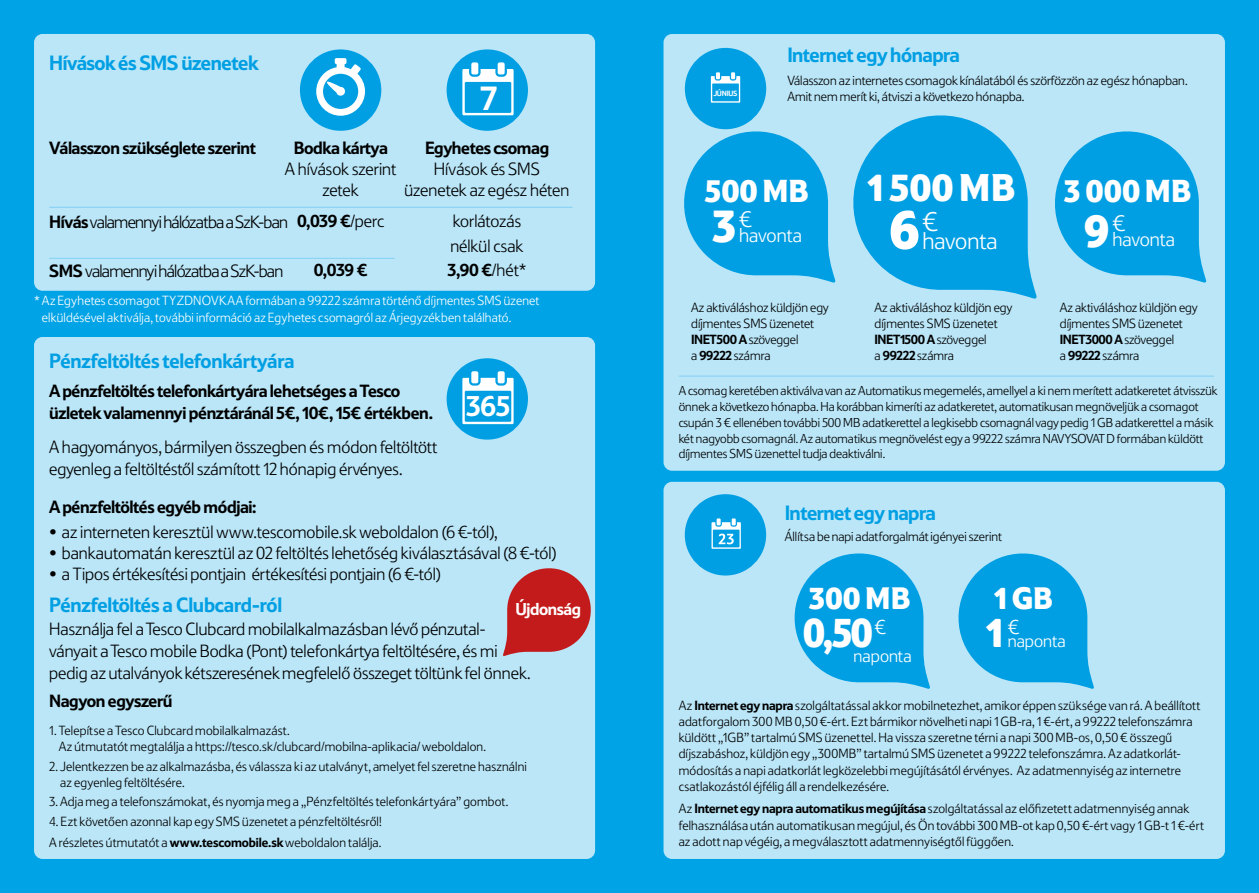
<style>
.page{position:relative;width:1259px;height:893px;background:#00a3e6}
.page>*{position:absolute;margin:0;border:0;box-sizing:border-box;transform-origin:0 0}
.t1{font:56.1px "Tesco Black OT2";color:#fff}
.t2{font:46.8px "Tesco Black OT2";color:#fff}
.t3{font:41.85px "Tesco Black OT2";color:#fff;scale:.95 1}
.t4{font:41.85px "Tesco Black OT2";color:#fff}
.t5{font:39.15px "Tesco Black OT2";color:#fff}
.t6{font:700 34.8px "Tesco Display";color:#fff}
.t7{font:32.25px "Tesco Black OT2";letter-spacing:-.01em;color:#fff}
.t8{font:31.5px "Tesco Black OT2";letter-spacing:-.02em;color:#fff}
.t9{font:700 29.55px "Tesco Display";color:#fff}
.t10{font:24.45px "Tesco Display";letter-spacing:-.01em;color:#fff}
.t11{font:700 21px "Tesco Display";color:#009fe3}
.t12{font:20.25px "Tesco Display";letter-spacing:-.01em;color:#fff}
.t13{font:18.15px "Tesco Display";color:#fff}
.t14{font:18px/21.6px "Tesco Display";letter-spacing:-.005em;color:#000}
.t15{font:700 18px/21.6px "Tesco Display";color:#000}
.t16{font:18px "Tesco Display";letter-spacing:-.045em;color:#000}
.t17{font:700 17.55px "Tesco Display";color:#fff}
.t18{font:13.5px/16.2px "Tesco Display";letter-spacing:.01em;color:#000}
.t19{font:13.5px/16.2px "Tesco Display";letter-spacing:.01em;color:#fff}
.t20{font:13.2px/15.8px "Tesco Display";color:#000}
.t21{font:700 7.65px "Tesco Display";color:#fff}
.s1{font-weight:400}
.s2{font-weight:700}
</style>
<div class="page">
<div style="left:34px;top:337px;width:561px;height:522px;background:#bae6f8;border-radius:9px"></div>
<div style="left:446px;top:358px;width:82px;height:82px;background:#009fe3;border-radius:50%"></div>
<svg style="left:462px;top:371px;width:51px;height:53px"></svg>
<svg style="left:503px;top:568px;width:88px;height:88px"></svg>
<div style="left:663px;top:34px;width:562px;height:437px;background:#bae6f8;border-radius:9px"></div>
<div style="left:663px;top:482px;width:562px;height:377px;background:#bae6f8;border-radius:9px"></div>
<div style="left:685px;top:494px;width:81px;height:81px;background:#009fe3;border-radius:50%"></div>
<svg style="left:711px;top:518px;width:30px;height:31px"></svg>
<hr style="left:678px;top:376px;width:536px;height:1px;background:#83d0f5">
<svg style="left:684px;top:131px;width:151px;height:152px"></svg>
<svg style="left:958px;top:553px;width:136px;height:136px"></svg>
<svg style="left:1055px;top:131px;width:151px;height:152px"></svg>
<svg style="left:853px;top:115px;width:183px;height:184px"></svg>
<div style="left:685px;top:48px;width:81px;height:81px;background:#009fe3;border-radius:50%"></div>
<svg style="left:711px;top:72px;width:29px;height:31px"></svg>
<svg style="left:794px;top:553px;width:136px;height:136px"></svg>
<div style="left:34px;top:34px;width:561px;height:257px;background:#bae6f8;border-radius:9px"></div>
<div style="left:446px;top:49px;width:82px;height:82px;background:#009fe3;border-radius:50%"></div>
<svg style="left:462px;top:62px;width:51px;height:53px"></svg>
<div style="left:300px;top:49px;width:81px;height:82px;background:#009fe3;border-radius:50%"></div>
<svg style="left:316px;top:58px;width:49px;height:58px"></svg>
<hr style="left:49px;top:207px;width:523px;height:1px;background:#83d0f5">
<hr style="left:49px;top:258px;width:346px;height:1px;background:#83d0f5">
<h3 class="t11" style="left:49px;top:49px;width:210px">Hívások és SMS üzenetek</h3>
<h3 class="t15" style="left:49px;top:136px;width:208px">Válasszon szükséglete szerint</h3>
<h3 class="t15" style="left:294px;top:136px;width:95px">Bodka kártya</h3>
<h3 class="t14" style="left:285px;top:158px;width:113px;line-height:21px;text-align:center">A hívások szerint zetek</h3>
<h3 class="t15" style="left:297px;top:209px;width:89px">0,039 €<span class="s1">/perc</span></h3>
<h3 class="t15" style="left:314px;top:258px;width:55px">0,039 €</h3>
<h3 class="t16" style="left:49px;top:211px;width:240px"><span class="s2">Hívás</span> valamennyi hálózatba a SzK-ban</h3>
<h3 class="t16" style="left:49px;top:260px;width:236px"><span class="s2">SMS</span> valamennyi hálózatba a SzK-ban</h3>
<h3 class="t6" style="left:480px;top:75px;width:17px">7</h3>
<h3 class="t15" style="left:425px;top:137px;width:125px">Egyhetes csomag</h3>
<h3 class="t14" style="left:404px;top:158px;width:166px;line-height:21px;text-align:center">Hívások és SMS üzenetek az egész héten</h3>
<h3 class="t14" style="left:447px;top:208px;width:80px;line-height:24.5px">korlátozás nélkül csak<br><span class="s2">3,90 €</span>/hét*</h3>
<p class="t19" style="left:42px;top:292px;width:499px;text-indent:-8px">* Az Egyhetes csomagot TYZDNOVKAA formában a 99222 számra történő díjmentes SMS üzenet elküldésével aktiválja, további információ az Egyhetes csomagról az Árjegyzékben található.</p>
<h3 class="t11" style="left:49px;top:347px;width:246px">Pénzfeltöltés telefonkártyára</h3>
<h3 class="t15" style="left:49px;top:380px;width:385px">A pénzfeltöltés telefonkártyára lehetséges a Tesco üzletek valamennyi pénztáránál 5€, 10€, 15€ értékben.</h3>
<h3 class="t14" style="left:49px;top:436px;width:390px">A hagyományos, bármilyen összegben és módon feltöltött egyenleg a feltöltéstől számított 12 hónapig érvényes.</h3>
<h3 class="t15" style="left:49px;top:496px;width:208px">A pénzfeltöltés egyéb módjai:</h3>
<h3 class="t14" style="left:49px;top:521px;width:450px">• az interneten keresztül www.tescomobile.sk weboldalon (6 €-tól),</h3>
<h3 class="t14" style="left:49px;top:542px;width:509px">• bankautomatán keresztül az 02 feltöltés lehetőség kiválasztásával (8 €-tól)</h3>
<h3 class="t14" style="left:49px;top:563px;width:393px">• a Tipos értékesítési pontjain értékesítési pontjain (6 €-tól)</h3>
<h3 class="t9" style="left:466px;top:387px;width:45px">365</h3>
<h3 class="t11" style="left:49px;top:591px;width:234px">Pénzfeltöltés a Clubcard-ról</h3>
<p class="t17" style="left:515px;top:598px;width:67px">Újdonság</p>
<h3 class="t14" style="left:49px;top:618px;width:483px">Használja fel a Tesco Clubcard mobilalkalmazásban lévő pénzutal&shy;ványait a Tesco mobile Bodka (Pont) telefonkártya feltöltésére, és mi pedig az utalványok kétszeresének megfelelő összeget töltünk fel önnek.</h3>
<h3 class="t15" style="left:49px;top:690px;width:124px">Nagyon egyszerű</h3>
<p class="t18" style="left:59px;top:722px;width:429px;text-indent:-10px">1. Telepítse a Tesco Clubcard mobilalkalmazást.<br>Az útmutatót megtalálja a https://tesco.sk/clubcard/mobilna-aplikacia/ weboldalon.</p>
<p class="t18" style="left:60px;top:758px;width:468px;text-indent:-11px">2. Jelentkezzen be az alkalmazásba, és válassza ki az utalványt, amelyet fel szeretne használni az egyenleg feltöltésére.</p>
<p class="t18" style="left:49px;top:793px;width:461px">3. Adja meg a telefonszámokat, és nyomja meg a „Pénzfeltöltés telefonkártyára” gombot.</p>
<p class="t18" style="left:49px;top:810px;width:334px;line-height:21.1px">4. Ezt követően azonnal kap egy SMS üzenetet a pénzfeltöltésről!<br>A részletes útmutatót a <span class="s2">www.tescomobile.sk</span> weboldalon találja.</p>
<p class="t21" style="left:713px;top:88px;width:25px">JÚNIUS</p>
<h3 class="t11" style="left:787px;top:41px;width:173px">Internet egy hónapra</h3>
<p class="t18" style="left:787px;top:72px;width:402px">Válasszon az internetes csomagok kínálatából és szörfözzön az egész hónapban.<br>Amit nem merít ki, átviszi a következo hónapba.</p>
<h3 class="t7" style="left:705px;top:169px;width:106px">500 MB</h3>
<h2 class="t2" style="left:712px;top:195px;width:41px">3<sup>€</sup></h2>
<h3 class="t12" style="left:739px;top:223px;width:64px">havonta</h3>
<h3 class="t5" style="left:867px;top:161px;width:150px">1 500 MB</h3>
<h1 class="t1" style="left:889px;top:192px;width:51px">6<sup>€</sup></h1>
<h3 class="t10" style="left:922px;top:225px;width:77px">havonta</h3>
<h3 class="t7" style="left:1064px;top:169px;width:129px">3 000 MB</h3>
<h2 class="t2" style="left:1083px;top:199px;width:43px">9<sup>€</sup></h2>
<h3 class="t12" style="left:1112px;top:227px;width:64px">havonta</h3>
<p class="t18" style="left:691px;top:299px;width:139px">Az aktiváláshoz küldjön egy díjmentes SMS üzenetet<br><span class="s2">INET500 A</span> szöveggel<br>a <span class="s2">99222</span> számra</p>
<p class="t18" style="left:874px;top:299px;width:139px">Az aktiváláshoz küldjön egy díjmentes SMS üzenetet<br><span class="s2">INET1500 A</span> szöveggel<br>a <span class="s2">99222</span> számra</p>
<p class="t18" style="left:1060px;top:299px;width:139px">Az aktiváláshoz küldjön egy díjmentes SMS üzenetet<br><span class="s2">INET3000 A</span> szöveggel<br>a <span class="s2">99222</span> számra</p>
<p class="t20" style="left:678px;top:383px;width:540px">A csomag keretében aktiválva van az Automatikus megemelés, amellyel a ki nem merített adatkeretet átvisszük önnek a következo hónapba. Ha korábban kimeríti az adatkeretet, automatikusan megnöveljük a csomagot csupán 3 € ellenében további 500 MB adatkerettel a legkisebb csomagnál vagy pedig 1 GB adatkerettel a másik két nagyobb csomagnál. Az automatikus megnövelést egy a 99222 számra NAVYSOVAT D formában küldött díjmentes SMS üzenettel tudja deaktiválni.</p>
<h3 class="t11" style="left:785px;top:499px;width:152px">Internet egy napra</h3>
<p class="t18" style="left:785px;top:528px;width:219px">Állítsa be napi adatforgalmát igényei szerint</p>
<h3 class="t8" style="left:809px;top:577px;width:103px">300 MB</h3>
<h3 class="t3" style="left:802px;top:605px;width:89px">0,50<sup>€</sup></h3>
<h3 class="t13" style="left:853px;top:645px;width:60px">naponta</h3>
<h3 class="t8" style="left:994px;top:577px;width:61px">1 GB</h3>
<h3 class="t4" style="left:986px;top:605px;width:35px">1<sup>€</sup></h3>
<h3 class="t13" style="left:1007px;top:629px;width:60px">naponta</h3>
<p class="t18" style="left:678px;top:697px;width:523px">Az <span class="s2">Internet egy napra</span> szolgáltatással akkor mobilnetezhet, amikor éppen szüksége van rá. A beállított adatforgalom 300 MB 0,50 €-ért. Ezt bármikor növelheti napi 1 GB-ra, 1 €-ért, a 99222 telefonszámra küldött „1GB” tartalmú SMS üzenettel. Ha vissza szeretne térni a napi 300 MB-os, 0,50 € összegű díjszabáshoz, küldjön egy „300MB” tartalmú SMS üzenetet a 99222 telefonszámra. Az adatkorlát&shy;módosítás a napi adatkorlát legközelebbi megújításától érvényes. Az adatmennyiség az internetre csatlakozástól éjfélig áll a rendelkezésére.</p>
<p class="t18" style="left:678px;top:800px;width:527px">Az <span class="s2">Internet egy napra automatikus megújítása</span> szolgáltatással az előfizetett adatmennyiség annak felhasználása után automatikusan megújul, és Ön további 300 MB-ot kap 0,50 €-ért vagy 1 GB-t 1 €-ért az adott nap végéig, a megválasztott adatmennyiségtől függően.</p>
</div>
